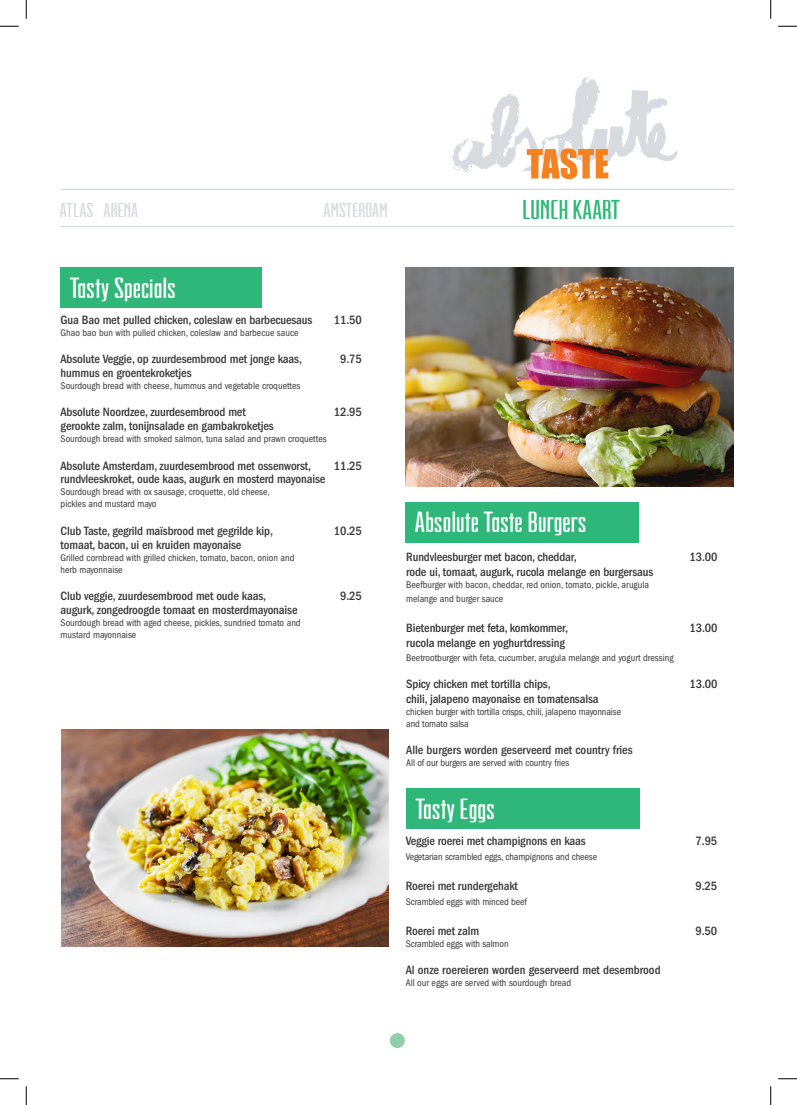
<style>
.page{position:relative;width:797px;height:1105px;background:#fff}
.page>*{position:absolute;margin:0;border:0;box-sizing:border-box;transform-origin:0 0}
.t1{font:700 23.75px "GRANDFINALE";color:#fff}
.t2{font:700 22.25px "GRANDFINALE";color:#2eb779}
.t3{font:700 16.25px "GRANDFINALE";color:#d7dbe0}
.NL_BROOD{font:500 condensed 12.5px "ITC Franklin Gothic Std";letter-spacing:-.01em;color:#383839}
.NL_BROOD-2{font:condensed 10px "ITC Franklin Gothic Std";color:#383839}
</style>
<div class="page">
<img style="left:62px;top:729px;width:326px;height:217px">
<img style="left:406px;top:267px;width:327px;height:219px">
<div style="left:61px;top:267px;width:201px;height:41px;background:#2eb779"></div>
<div style="left:390px;top:1033px;width:15px;height:15px;background:#90cfa9;border-radius:50%"></div>
<svg style="left:449px;top:77px;width:228px;height:102px"></svg>
<div style="left:405px;top:502px;width:234px;height:41px;background:#2eb779"></div>
<hr style="left:61px;top:189px;width:673px;height:1px;background:#d7dbe0">
<hr style="left:61px;top:226px;width:673px;height:1px;background:#d7dbe0">
<div style="left:406px;top:788px;width:234px;height:41px;background:#2eb779"></div>
<svg style="left:0;top:25px;width:19px;height:2px"></svg>
<svg style="left:778px;top:25px;width:19px;height:2px"></svg>
<svg style="left:0;top:1078px;width:19px;height:1px"></svg>
<svg style="left:778px;top:1078px;width:19px;height:1px"></svg>
<svg style="left:25px;top:0;width:2px;height:19px"></svg>
<svg style="left:25px;top:1086px;width:2px;height:19px"></svg>
<svg style="left:770px;top:0;width:1px;height:19px"></svg>
<svg style="left:770px;top:1086px;width:1px;height:19px"></svg>
<p class="t3" style="left:61px;top:202px;width:80px">ATLAS ARENA</p>
<p class="t3" style="left:324px;top:202px;width:66px">AMSTERDAM</p>
<p class="t2" style="left:523px;top:198px;width:100px">LUNCH KAART</p>
<p class="t1" style="left:71px;top:276px;width:107px">Tasty Specials</p>
<p class="NL_BROOD" style="left:61px;top:312px;width:253px">Gua Bao met pulled chicken, coleslaw en barbecuesaus</p>
<p class="NL_BROOD" style="left:334px;top:312px;width:30px">11.50</p>
<p class="NL_BROOD-2" style="left:61px;top:327px;width:239px">Ghao bao bun with pulled chicken, coleslaw and barbecue sauce</p>
<p class="NL_BROOD" style="left:61px;top:352px;width:243px">Absolute Veggie, op zuurdesembrood met jonge kaas,</p>
<p class="NL_BROOD" style="left:340px;top:352px;width:23px">9.75</p>
<p class="NL_BROOD" style="left:61px;top:366px;width:132px">hummus en groentekroketjes</p>
<p class="NL_BROOD-2" style="left:61px;top:380px;width:241px">Sourdough bread with cheese, hummus and vegetable croquettes</p>
<p class="NL_BROOD" style="left:61px;top:405px;width:187px">Absolute Noordzee, zuurdesembrood met</p>
<p class="NL_BROOD" style="left:334px;top:405px;width:30px">12.95</p>
<p class="NL_BROOD" style="left:61px;top:419px;width:215px">gerookte zalm, tonijnsalade en gambakroketjes</p>
<p class="NL_BROOD-2" style="left:61px;top:433px;width:268px">Sourdough bread with smoked salmon, tuna salad and prawn croquettes</p>
<p class="NL_BROOD" style="left:61px;top:458px;width:252px">Absolute Amsterdam, zuurdesembrood met ossenworst,</p>
<p class="NL_BROOD" style="left:334px;top:458px;width:30px">11.25</p>
<p class="NL_BROOD" style="left:61px;top:472px;width:266px">rundvleeskroket, oude kaas, augurk en mosterd mayonaise</p>
<p class="NL_BROOD-2" style="left:61px;top:486px;width:211px">Sourdough bread with ox sausage, croquette, old cheese,</p>
<p class="NL_BROOD-2" style="left:61px;top:498px;width:97px">pickles and mustard mayo</p>
<p class="NL_BROOD" style="left:61px;top:524px;width:214px">Club Taste, gegrild maïsbrood met gegrilde kip,</p>
<p class="NL_BROOD" style="left:334px;top:524px;width:30px">10.25</p>
<p class="NL_BROOD" style="left:61px;top:537px;width:182px">tomaat, bacon, ui en kruiden mayonaise</p>
<p class="NL_BROOD-2" style="left:61px;top:552px;width:235px">Grilled cornbread with grilled chicken, tomato, bacon, onion and</p>
<p class="NL_BROOD-2" style="left:61px;top:564px;width:64px">herb mayonnaise</p>
<p class="NL_BROOD" style="left:61px;top:589px;width:207px">Club veggie, zuurdesembrood met oude kaas,</p>
<p class="NL_BROOD" style="left:340px;top:589px;width:23px">9.25</p>
<p class="NL_BROOD" style="left:61px;top:603px;width:238px">augurk, zongedroogde tomaat en mosterdmayonaise</p>
<p class="NL_BROOD-2" style="left:61px;top:617px;width:242px">Sourdough bread with aged cheese, pickles, sundried tomato and</p>
<p class="NL_BROOD-2" style="left:61px;top:629px;width:77px">mustard mayonnaise</p>
<p class="t1" style="left:416px;top:510px;width:173px">Absolute Taste Burgers</p>
<p class="NL_BROOD" style="left:406px;top:550px;width:172px">Rundvleesburger met bacon, cheddar,</p>
<p class="NL_BROOD" style="left:689px;top:550px;width:30px">13.00</p>
<p class="NL_BROOD" style="left:406px;top:565px;width:249px">rode ui, tomaat, augurk, rucola melange en burgersaus</p>
<p class="NL_BROOD-2" style="left:406px;top:579px;width:244px">Beefburger with bacon, cheddar, red onion, tomato, pickle, arugula</p>
<p class="NL_BROOD-2" style="left:406px;top:593px;width:99px">melange and burger sauce</p>
<p class="NL_BROOD" style="left:406px;top:621px;width:163px">Bietenburger met feta, komkommer,</p>
<p class="NL_BROOD" style="left:689px;top:621px;width:30px">13.00</p>
<p class="NL_BROOD" style="left:406px;top:636px;width:160px">rucola melange en yoghurtdressing</p>
<p class="NL_BROOD-2" style="left:406px;top:652px;width:269px">Beetrootburger with feta, cucumber, arugula melange and yogurt dressing</p>
<p class="NL_BROOD" style="left:406px;top:676px;width:146px">Spicy chicken met tortilla chips,</p>
<p class="NL_BROOD" style="left:689px;top:676px;width:30px">13.00</p>
<p class="NL_BROOD" style="left:406px;top:691px;width:194px">chili, jalapeno mayonaise en tomatensalsa</p>
<p class="NL_BROOD-2" style="left:406px;top:706px;width:216px">chicken burger with tortilla crisps, chili, jalapeno mayonnaise</p>
<p class="NL_BROOD-2" style="left:406px;top:718px;width:64px">and tomato salsa</p>
<p class="NL_BROOD" style="left:406px;top:742px;width:228px">Alle burgers worden geserveerd met country fries</p>
<p class="NL_BROOD-2" style="left:406px;top:757px;width:164px">All of our burgers are served with country fries</p>
<p class="t1" style="left:417px;top:796px;width:80px">Tasty Eggs</p>
<p class="NL_BROOD" style="left:406px;top:833px;width:181px">Veggie roerei met champignons en kaas</p>
<p class="NL_BROOD" style="left:695px;top:833px;width:23px">7.95</p>
<p class="NL_BROOD-2" style="left:406px;top:851px;width:193px">Vegetarian scrambled eggs, champignons and cheese</p>
<p class="NL_BROOD" style="left:406px;top:878px;width:114px">Roerei met rundergehakt</p>
<p class="NL_BROOD" style="left:695px;top:878px;width:23px">9.25</p>
<p class="NL_BROOD-2" style="left:406px;top:896px;width:122px">Scrambled eggs with minced beef</p>
<p class="NL_BROOD" style="left:406px;top:923px;width:75px">Roerei met zalm</p>
<p class="NL_BROOD" style="left:695px;top:923px;width:23px">9.50</p>
<p class="NL_BROOD-2" style="left:406px;top:938px;width:104px">Scrambled eggs with salmon</p>
<p class="NL_BROOD" style="left:406px;top:962px;width:256px">Al onze roereieren worden geserveerd met desembrood</p>
<p class="NL_BROOD-2" style="left:406px;top:977px;width:167px">All our eggs are served with sourdough bread</p>
</div>
